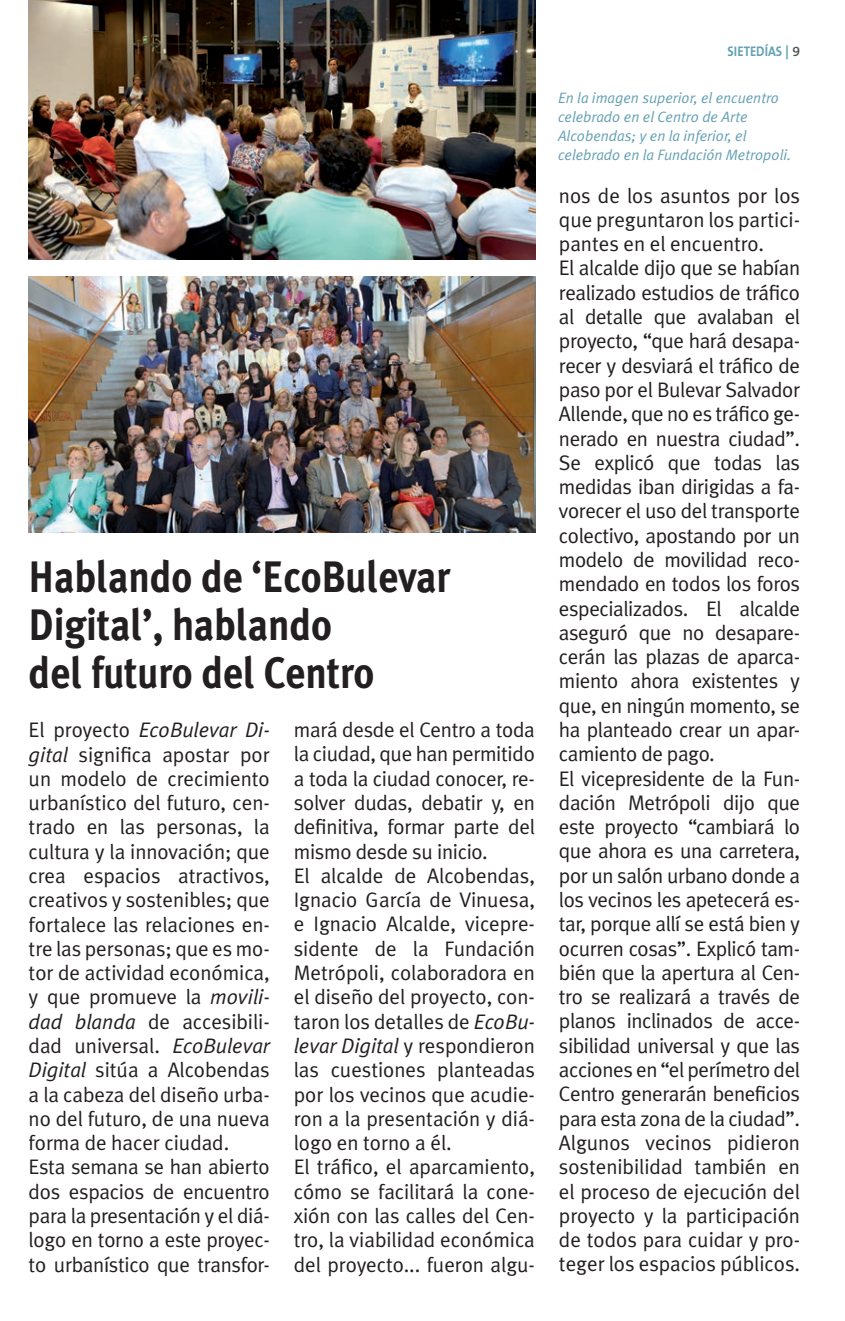
<style>
.page{position:relative;width:845px;height:1321px;background:#fff}
.page>*{position:absolute;margin:0;border:0;box-sizing:border-box;transform-origin:0 0}
.t1{font:700 44px/48px "Meta Plus";letter-spacing:-.005em;color:#231f20;scale:.9 1}
.t2{font:21px/24.2px "Meta Plus Normal";letter-spacing:-.015em;color:#231f20}
.t3{font:italic 15px/19px "Meta Plus Normal";color:#64a0b4}
.t4{font:700 14px "The Sans B7";color:#64a0b4;scale:.9 1}
.s1{font-style:italic}
.s2{font-family:"The Sans B6";font-weight:600;color:#475354}
</style>
<div class="page">
<img style="left:29px;top:277px;width:506px;height:255px">
<img style="left:29px;top:0;width:506px;height:260px">
<h1 class="t1" style="left:29px;top:552px;width:470px">Hablando de ‘EcoBulevar<br>Digital’, hablando<br>del futuro del Centro</h1>
<p class="t2" style="left:29px;top:717px;width:243px">El proyecto <span class="s1">EcoBulevar Di&shy;gital</span> significa apostar por un modelo de crecimiento urbanístico del futuro, cen&shy;trado en las personas, la cultura y la innovación; que crea espacios atractivos, creativos y sostenibles; que fortalece las relaciones en&shy;tre las personas; que es mo&shy;tor de actividad económica, y que promueve la <span class="s1">movili&shy;dad blanda</span> de accesibili&shy;dad universal. <span class="s1">EcoBulevar<br>Digital</span> sitúa a Alcobendas a la cabeza del diseño urba&shy;no del futuro, de una nueva forma de hacer ciudad.<br>Esta semana se han abierto dos espacios de encuentro para la presentación y el diá&shy;logo en torno a este proyec&shy;to urbanístico que transfor-</p>
<p class="t2" style="left:294px;top:717px;width:243px">mará desde el Centro a toda la ciudad, que han permitido a toda la ciudad conocer, re&shy;solver dudas, debatir y, en definitiva, formar parte del mismo desde su inicio.<br>El alcalde de Alcobendas,<br>Ignacio García de Vinuesa, e Ignacio Alcalde, vicepre&shy;sidente de la Fundación<br>Metrópoli, colaboradora en el diseño del proyecto, con&shy;taron los detalles de <span class="s1">EcoBu&shy;levar Digital</span> y respondieron las cuestiones planteadas por los vecinos que acudie&shy;ron a la presentación y diá&shy;logo en torno a él.<br>El tráfico, el aparcamiento, cómo se facilitará la cone&shy;xión con las calles del Cen&shy;tro, la viabilidad económica del proyecto... fueron algu-</p>
<p class="t4" style="left:727px;top:44px;width:82px">SIETEDÍAS | <span class="s2">9</span></p>
<p class="t3" style="left:558px;top:88px;width:235px">En la imagen superior, el encuentro celebrado en el Centro de Arte Alcobendas; y en la inferior, el celebrado en la Fundación Metropoli.</p>
<p class="t2" style="left:559px;top:183px;width:243px">nos de los asuntos por los que preguntaron los partici&shy;pantes en el encuentro.<br>El alcalde dijo que se habían realizado estudios de tráfico al detalle que avalaban el proyecto, “que hará desapa&shy;recer y desviará el tráfico de paso por el Bulevar Salvador<br>Allende, que no es tráfico ge&shy;nerado en nuestra ciudad”.<br>Se explicó que todas las medidas iban dirigidas a fa&shy;vorecer el uso del transporte colectivo, apostando por un modelo de movilidad reco&shy;mendado en todos los foros especializados. El alcalde aseguró que no desapare&shy;cerán las plazas de aparca&shy;miento ahora existentes y que, en ningún momento, se ha planteado crear un apar&shy;camiento de pago.<br>El vicepresidente de la Fun&shy;dación Metrópoli dijo que este proyecto “cambiará lo que ahora es una carretera, por un salón urbano donde a los vecinos les apetecerá es&shy;tar, porque allí se está bien y ocurren cosas”. Explicó tam&shy;bién que la apertura al Cen&shy;tro se realizará a través de planos inclinados de acce&shy;sibilidad universal y que las acciones en “el perímetro del<br>Centro generarán beneficios para esta zona de la ciudad”.<br>Algunos vecinos pidieron sostenibilidad también en el proceso de ejecución del proyecto y la participación de todos para cuidar y pro&shy;teger los espacios públicos.</p>
</div>
